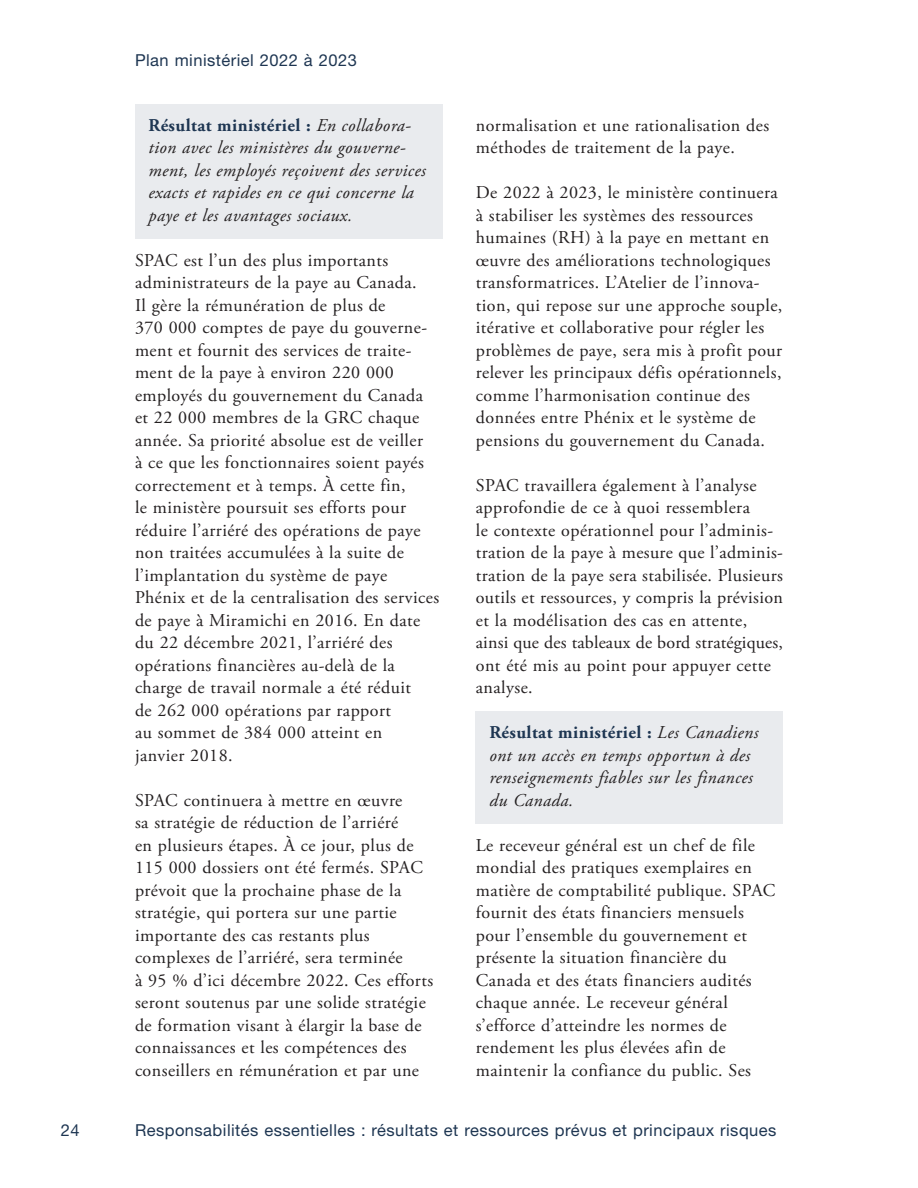
<style>
.page{position:relative;width:918px;height:1188px;background:#fff}
.page>*{position:absolute;margin:0;border:0;box-sizing:border-box;transform-origin:0 0}
.Para_1a__base{font:18px/22.5px "Adobe Garamond Pro";letter-spacing:.025em;color:#231f20}
.t1{font:italic 18px/22.5px "Adobe Garamond Pro";letter-spacing:.025em;color:#231f20}
.t2{font:16.5px "Helvetica Neue LT Std";letter-spacing:.03em;color:#1e3652}
.s1{font-weight:700;font-style:normal;color:#1e3652}
</style>
<div class="page">
<div style="left:135px;top:104px;width:307px;height:135px;background:#e9ebee"></div>
<div style="left:476px;top:711px;width:307px;height:113px;background:#e9ebee"></div>
<p class="t2" style="left:135px;top:50px;width:223px">Plan ministériel 2022 à 2023</p>
<p class="t1" style="left:148px;top:114px;width:279px"><span class="s1">Résultat ministériel :</span> En collabora&shy;tion avec les ministères du gouverne&shy;ment, les employés reçoivent des services exacts et rapides en ce qui concerne la paye et les avantages sociaux.</p>
<p class="Para_1a__base" style="left:135px;top:249px;width:306px">SPAC est l’un des plus importants administrateurs de la paye au Canada.<br>Il gère la rémunération de plus de<br>370 000 comptes de paye du gouverne&shy;ment et fournit des services de traite&shy;ment de la paye à environ 220 000 employés du gouvernement du Canada et 22 000 membres de la GRC chaque année. Sa priorité absolue est de veiller<br>à ce que les fonctionnaires soient payés correctement et à temps. À cette fin,<br>le ministère poursuit ses efforts pour réduire l’arriéré des opérations de paye non traitées accumulées à la suite de l’implantation du système de paye Phénix et de la centralisation des services de paye à Miramichi en 2016. En date du 22 décembre 2021, l’arriéré des opérations financières au-delà de la charge de travail normale a été réduit<br>de 262 000 opérations par rapport<br>au sommet de 384 000 atteint en<br>janvier 2018.</p>
<p class="Para_1a__base" style="left:135px;top:789px;width:300px">SPAC continuera à mettre en œuvre<br>sa stratégie de réduction de l’arriéré<br>en plusieurs étapes. À ce jour, plus de 115 000 dossiers ont été fermés. SPAC prévoit que la prochaine phase de la stratégie, qui portera sur une partie importante des cas restants plus complexes de l’arriéré, sera terminée<br>à 95 % d’ici décembre 2022. Ces efforts seront soutenus par une solide stratégie de formation visant à élargir la base de connaissances et les compétences des conseillers en rémunération et par une</p>
<p class="Para_1a__base" style="left:476px;top:114px;width:295px">normalisation et une rationalisation des méthodes de traitement de la paye.</p>
<p class="Para_1a__base" style="left:476px;top:182px;width:308px">De 2022 à 2023, le ministère continuera à stabiliser les systèmes des ressources humaines (RH) à la paye en mettant en œuvre des améliorations technologiques transformatrices. L’Atelier de l’innova&shy;tion, qui repose sur une approche souple, itérative et collaborative pour régler les problèmes de paye, sera mis à profit pour relever les principaux défis opérationnels, comme l’harmonisation continue des données entre Phénix et le système de pensions du gouvernement du Canada.</p>
<p class="Para_1a__base" style="left:476px;top:474px;width:309px">SPAC travaillera également à l’analyse approfondie de ce à quoi ressemblera<br>le contexte opérationnel pour l’adminis&shy;tration de la paye à mesure que l’adminis&shy;tration de la paye sera stabilisée. Plusieurs outils et ressources, y compris la prévision et la modélisation des cas en attente, ainsi que des tableaux de bord stratégiques, ont été mis au point pour appuyer cette analyse.</p>
<p class="t1" style="left:489px;top:722px;width:271px"><span class="s1">Résultat ministériel :</span> Les Canadiens ont un accès en temps opportun à des renseignements fiables sur les finances du Canada.</p>
<p class="Para_1a__base" style="left:476px;top:834px;width:301px">Le receveur général est un chef de file mondial des pratiques exemplaires en matière de comptabilité publique. SPAC fournit des états financiers mensuels pour l’ensemble du gouvernement et présente la situation financière du Canada et des états financiers audités chaque année. Le receveur général s’efforce d’atteindre les normes de rendement les plus élevées afin de maintenir la confiance du public. Ses</p>
<p class="t2" style="left:61px;top:1120px;width:20px">24</p>
<p class="t2" style="left:135px;top:1120px;width:643px">Responsabilités essentielles : résultats et ressources prévus et principaux risques</p>
</div>
